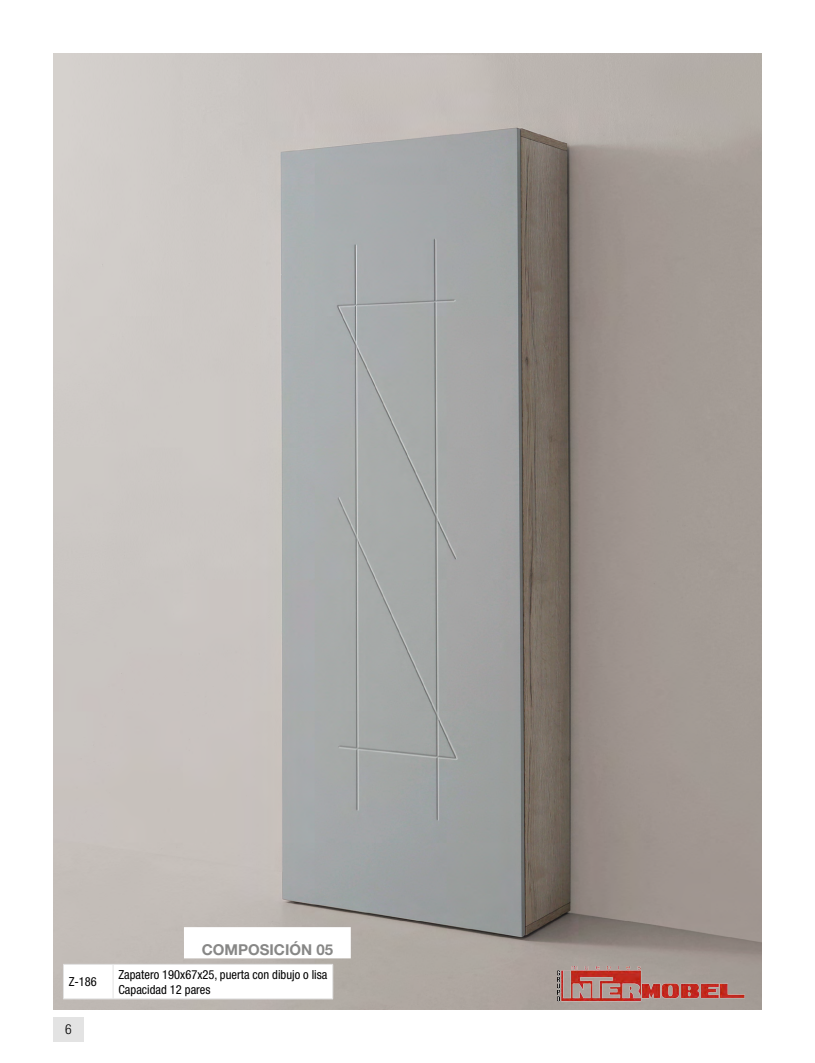
<style>
.page{position:relative;width:815px;height:1063px;background:#fff}
.page>*{position:absolute;margin:0;border:0;box-sizing:border-box;transform-origin:0 0}
.Composicion{font:700 15px "Helvetica Neue LT Std";color:#878786}
.t1{font:300 condensed 13.75px "Helvetica Neue LT Std";color:#000}
.tabla_izquierda{font:condensed 12.5px/15px "Helvetica Neue LT Std";color:#000}
</style>
<div class="page">
<div style="left:53px;top:1017px;width:31px;height:24px;background:#e3e3e3"></div>
<img style="left:53px;top:53px;width:709px;height:957px">
<div style="left:184px;top:927px;width:167px;height:31px;background:#fff"></div>
<svg style="left:64px;top:965px;width:268px;height:34px"></svg>
<hr style="left:113px;top:965px;width:1px;height:34px;background:#e3e3e3">
<hr style="left:63px;top:999px;width:50px;height:1px;background:#e3e3e3">
<hr style="left:113px;top:999px;width:220px;height:1px;background:#e3e3e3">
<hr style="left:63px;top:964px;width:50px;height:1px;background:#e3e3e3">
<hr style="left:63px;top:965px;width:1px;height:34px;background:#e3e3e3">
<hr style="left:113px;top:964px;width:220px;height:1px;background:#e3e3e3">
<hr style="left:332px;top:965px;width:1px;height:34px;background:#e3e3e3">
<img style="left:557px;top:967px;width:189px;height:37px">
<p class="Composicion" style="left:202px;top:941px;width:133px">COMPOSICIÓN 05</p>
<p class="tabla_izquierda" style="left:69px;top:974px;width:30px">Z-186</p>
<p class="tabla_izquierda" style="left:118px;top:967px;width:211px">Zapatero 190x67x25, puerta con dibujo o lisa<br>Capacidad 12 pares</p>
<p class="t1" style="left:65px;top:1021px;width:8px">6</p>
</div>
